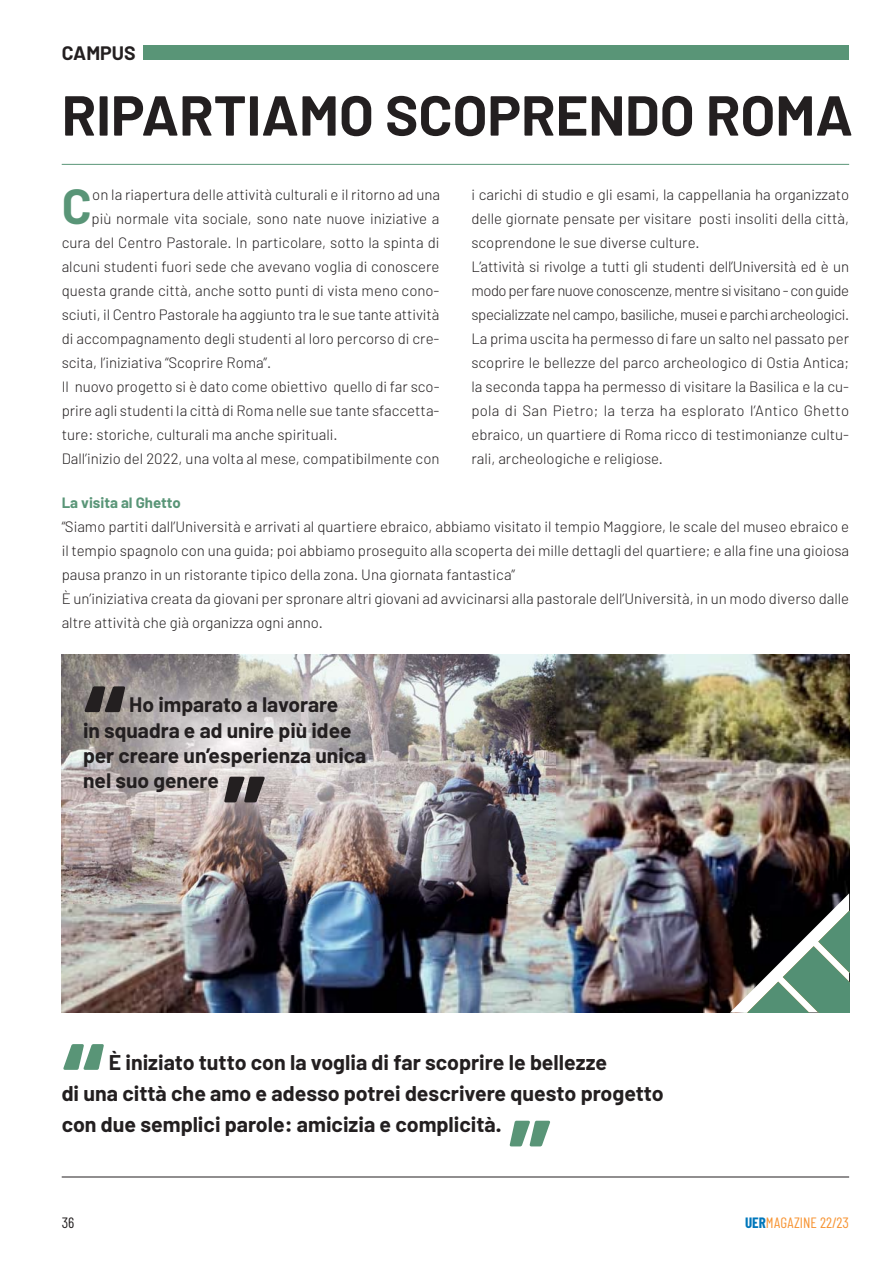
<style>
.page{position:relative;width:890px;height:1262px;background:#fff}
.page>*{position:absolute;margin:0;border:0;box-sizing:border-box;transform-origin:0 0}
.t1{font:700 56.1px "Barlow";color:#231f20}
.t2{font:700 49.35px "Barlow";color:#599577}
.t3{font:700 21.3px/30.8px "Barlow";color:#231f20}
.t4{font:700 21px/25.3px "Barlow";color:#231f20}
.t5{font:700 19.5px "Barlow";color:#231f20}
.t6{font:300 15px/24px "Barlow";color:#231f20}
.t7{font:700 15px "Barlow";color:#599577}
.t8{font:15px "Barlow Condensed";color:#f79433}
.t9{font:15px "Barlow Condensed";color:#231f20}
.s1{font-weight:700;color:#07b}
</style>
<div class="page">
<img style="left:62px;top:654px;width:786px;height:358px">
<svg style="left:729px;top:893px;width:119px;height:119px"></svg>
<img style="left:61px;top:654px;width:494px;height:249px">
<svg style="left:85px;top:686px;width:40px;height:26px"></svg>
<svg style="left:224px;top:776px;width:40px;height:26px"></svg>
<hr style="left:62px;top:164px;width:786px;height:1px;background:#599577">
<hr style="left:62px;top:1176px;width:786px;height:1px;background:#231f20">
<div style="left:143px;top:45px;width:705px;height:15px;background:#599577"></div>
<svg style="left:63px;top:1044px;width:41px;height:25px"></svg>
<svg style="left:509px;top:1120px;width:41px;height:26px"></svg>
<h3 class="t5" style="left:62px;top:46px;width:75px">CAMPUS</h3>
<h1 class="t1" style="left:62px;top:96px;width:792px">RIPARTIAMO SCOPRENDO ROMA</h1>
<h2 class="t2" style="left:62px;top:189px;width:31px">C</h2>
<p class="t6" style="left:92px;top:184px;width:349px">on la riapertura delle attività culturali e il ritorno ad una</p>
<p class="t6" style="left:91px;top:208px;width:349px">più normale vita sociale, sono nate nuove iniziative a</p>
<p class="t6" style="left:62px;top:232px;width:379px">cura del Centro Pastorale. In particolare, sotto la spinta di</p>
<p class="t6" style="left:62px;top:256px;width:379px">alcuni studenti fuori sede che avevano voglia di conoscere</p>
<p class="t6" style="left:62px;top:280px;width:379px">questa grande città, anche sotto punti di vista meno cono-</p>
<p class="t6" style="left:62px;top:304px;width:379px">sciuti, il Centro Pastorale ha aggiunto tra le sue tante attività</p>
<p class="t6" style="left:62px;top:328px;width:379px">di accompagnamento degli studenti al loro percorso di cre-</p>
<p class="t6" style="left:62px;top:352px;width:211px">scita, l’iniziativa “Scoprire Roma”.</p>
<p class="t6" style="left:62px;top:376px;width:379px">Il nuovo progetto si è dato come obiettivo quello di far sco-</p>
<p class="t6" style="left:62px;top:400px;width:379px">prire agli studenti la città di Roma nelle sue tante sfaccetta-</p>
<p class="t6" style="left:62px;top:424px;width:277px">ture: storiche, culturali ma anche spirituali.</p>
<p class="t6" style="left:62px;top:448px;width:379px">Dall’inizio del 2022, una volta al mese, compatibilmente con</p>
<p class="t6" style="left:471px;top:184px;width:379px">i carichi di studio e gli esami, la cappellania ha organizzato delle giornate pensate per visitare posti insoliti della città, scoprendone le sue diverse culture.<br>L’attività si rivolge a tutti gli studenti dell’Università ed è un modo per fare nuove conoscenze, mentre si visitano - con guide specializzate nel campo, basiliche, musei e parchi archeologici.<br>La prima uscita ha permesso di fare un salto nel passato per scoprire le bellezze del parco archeologico di Ostia Antica; la seconda tappa ha permesso di visitare la Basilica e la cu&shy;pola di San Pietro; la terza ha esplorato l’Antico Ghetto ebraico, un quartiere di Roma ricco di testimonianze cultu&shy;rali, archeologiche e religiose.</p>
<p class="t7" style="left:62px;top:497px;width:120px">La visita al Ghetto</p>
<p class="t6" style="left:62px;top:516px;width:788px">“Siamo partiti dall’Università e arrivati al quartiere ebraico, abbiamo visitato il tempio Maggiore, le scale del museo ebraico e il tempio spagnolo con una guida; poi abbiamo proseguito alla scoperta dei mille dettagli del quartiere; e alla fine una gioiosa pausa pranzo in un ristorante tipico della zona. Una giornata fantastica”<br>È un’iniziativa creata da giovani per spronare altri giovani ad avvicinarsi alla pastorale dell’Università, in un modo diverso dalle altre attività che già organizza ogni anno.</p>
<h3 class="t4" style="left:83px;top:694px;width:284px;text-indent:46px">Ho imparato a lavorare<br>in squadra e ad unire più idee per creare un’esperienza unica nel suo genere</h3>
<h3 class="t3" style="left:62px;top:1049px;width:603px;text-indent:47px">È iniziato tutto con la voglia di far scoprire le bellezze<br>di una città che amo e adesso potrei descrivere questo progetto con due semplici parole: amicizia e complicità.</h3>
<p class="t9" style="left:62px;top:1217px;width:14px">36</p>
<p class="t8" style="left:744px;top:1217px;width:105px"><span class="s1">UER</span>MAGAZINE 22/23</p>
</div>
